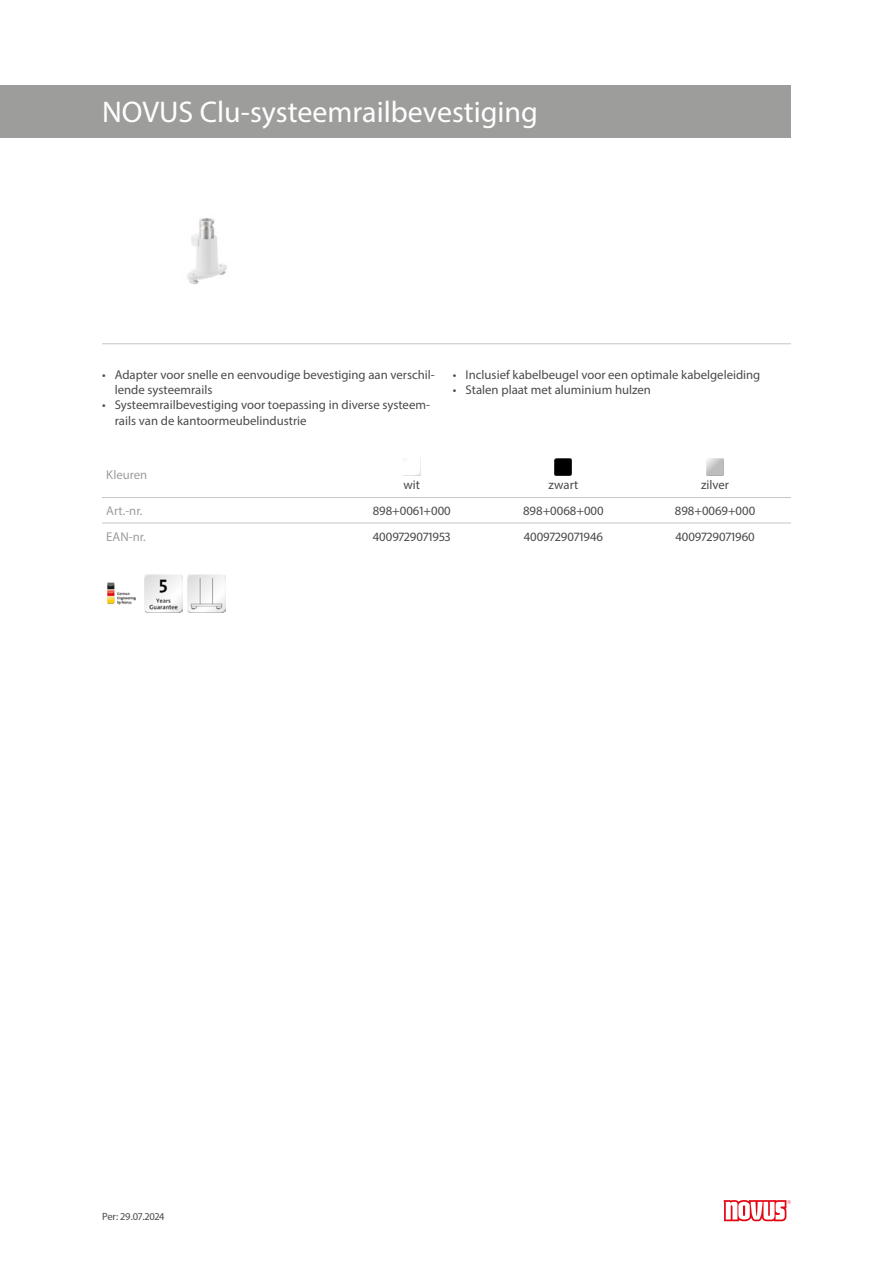
<style>
.page{position:relative;width:893px;height:1263px;background:#fff}
.page>*{position:absolute;margin:0;border:0;box-sizing:border-box;transform-origin:0 0}
.Produktname{font:30px "Myriad Pro";color:#fff}
.Produkttabelle_Zentr{font:12.75px/15.3px "Myriad Pro";color:#4a4a49}
.Produkttabelle_Links{font:12.75px "Myriad Pro";color:#9d9d9c}
.Farbildtext{font:12.75px "Myriad Pro";color:#4a4a49}
.t1{font:10.5px "Myriad Pro";color:#4a4a49}
</style>
<div class="page">
<img style="left:187px;top:218px;width:40px;height:67px">
<hr style="left:102px;top:343px;width:689px;height:1px;background:#c6c6c6">
<img style="left:107px;top:582px;width:29px;height:23px">
<img style="left:145px;top:574px;width:38px;height:38px">
<img style="left:187px;top:574px;width:38px;height:38px">
<svg style="left:724px;top:1200px;width:67px;height:21px"></svg>
<div style="left:0;top:85px;width:791px;height:53px;background:#9d9d9c"></div>
<hr style="left:102px;top:497px;width:234px;height:1px;background:#c6c6c6">
<hr style="left:336px;top:497px;width:152px;height:1px;background:#c6c6c6">
<hr style="left:488px;top:497px;width:151px;height:1px;background:#c6c6c6">
<hr style="left:639px;top:497px;width:152px;height:1px;background:#c6c6c6">
<hr style="left:102px;top:523px;width:234px;height:1px;background:#c6c6c6">
<hr style="left:336px;top:523px;width:152px;height:1px;background:#c6c6c6">
<hr style="left:488px;top:523px;width:151px;height:1px;background:#c6c6c6">
<hr style="left:639px;top:523px;width:152px;height:1px;background:#c6c6c6">
<img style="left:403px;top:473px;width:17px;height:3px">
<img style="left:555px;top:459px;width:17px;height:17px">
<img style="left:707px;top:459px;width:17px;height:17px">
<p class="Produktname" style="left:102px;top:94px;width:437px">NOVUS Clu-systeemrailbevestiging</p>
<p class="Produkttabelle_Zentr" style="left:115px;top:367px;width:322px;text-indent:-13px">• Adapter voor snelle en eenvoudige bevestiging aan verschil&shy;lende systeemrails</p>
<p class="Produkttabelle_Zentr" style="left:115px;top:397px;width:317px;text-indent:-13px">• Systeemrailbevestiging voor toepassing in diverse systeem&shy;rails van de kantoormeubelindustrie</p>
<p class="Produkttabelle_Zentr" style="left:453px;top:367px;width:309px">• Inclusief kabelbeugel voor een optimale kabelgeleiding</p>
<p class="Produkttabelle_Zentr" style="left:453px;top:382px;width:200px">• Stalen plaat met aluminium hulzen</p>
<p class="Produkttabelle_Links" style="left:106px;top:467px;width:42px">Kleuren</p>
<p class="Farbildtext" style="left:403px;top:477px;width:18px">wit</p>
<p class="Farbildtext" style="left:548px;top:477px;width:31px">zwart</p>
<p class="Farbildtext" style="left:701px;top:477px;width:30px">zilver</p>
<p class="Produkttabelle_Links" style="left:106px;top:503px;width:38px">Art.-nr.</p>
<p class="Produkttabelle_Zentr" style="left:373px;top:503px;width:80px">898+0061+000</p>
<p class="Produkttabelle_Zentr" style="left:523px;top:503px;width:82px">898+0068+000</p>
<p class="Produkttabelle_Zentr" style="left:675px;top:503px;width:82px">898+0069+000</p>
<p class="Produkttabelle_Links" style="left:106px;top:528px;width:41px">EAN-nr.</p>
<p class="Produkttabelle_Zentr" style="left:373px;top:528px;width:79px">4009729071953</p>
<p class="Produkttabelle_Zentr" style="left:524px;top:528px;width:81px">4009729071946</p>
<p class="Produkttabelle_Zentr" style="left:675px;top:528px;width:81px">4009729071960</p>
<p class="t1" style="left:102px;top:1210px;width:64px">Per: 29.07.2024</p>
</div>
